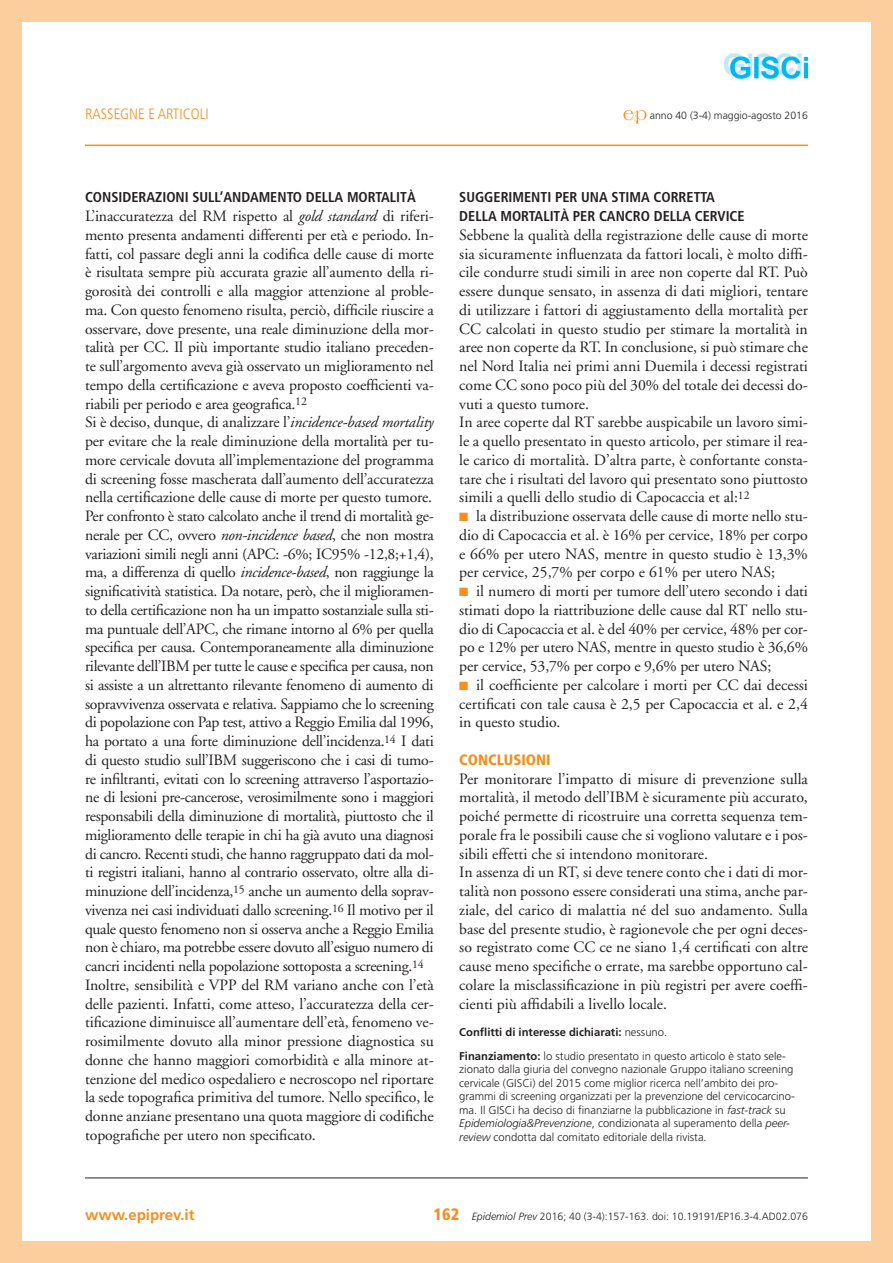
<style>
.page{position:relative;width:893px;height:1263px;background:#fff}
.page>*{position:absolute;margin:0;border:0;box-sizing:border-box;transform-origin:0 0}
.t1{font:900 condensed 16.5px "Frutiger";color:#f68f1e}
._00_TESTO{font:15.75px/18.8px "Adobe Garamond";color:#231f20;text-align:justify}
.t2{font:300 condensed 15px "Frutiger";color:#f68f1e}
.t3{font:700 15px "Frutiger";color:#f68f1e}
._01_Titolini{font:900 condensed 15px "Frutiger";color:#f68f1e}
._02_Sottotitolini{font:700 condensed 14.25px "Frutiger";color:#231f20}
._7_5{font:300 11.25px/13.5px "Frutiger";color:#231f20}
._7_5-2{font:700 11.25px "Frutiger";color:#231f20}
.t4{font:300 10.5px "Frutiger";color:#231f20}
.s1{font-style:italic}
.s2{color:#f68f1e}
.s3{font-weight:300}
.s4{font-weight:700}
</style>
<div class="page">
<hr style="left:85px;top:145px;width:723px;height:1px;background:#f68f1e">
<hr style="left:85px;top:1178px;width:723px;height:1px;background:#231f20">
<svg style="left:623px;top:110px;width:23px;height:14px"></svg>
<img style="left:723px;top:53px;width:86px;height:26px">
<div style="left:0;top:0;width:893px;height:21px;background:#fdce9d"></div>
<div style="left:0;top:1242px;width:893px;height:21px;background:#fdce9d"></div>
<div style="left:0;top:0;width:21px;height:1263px;background:#fdce9d"></div>
<div style="left:872px;top:0;width:21px;height:1263px;background:#fdce9d"></div>
<p class="t2" style="left:85px;top:105px;width:125px">RASSEGNE E ARTICOLI</p>
<p class="t4" style="left:650px;top:109px;width:160px">anno 40 (3-4) maggio-agosto 2016</p>
<p class="_02_Sottotitolini" style="left:85px;top:189px;width:332px">CONSIDERAZIONI SULL’ANDAMENTO DELLA MORTALITÀ</p>
<p class="_00_TESTO" style="left:85px;top:207px;width:350px">L’inaccuratezza del RM rispetto al <span class="s1">gold standard</span> di riferi&shy;mento presenta andamenti differenti per età e periodo. In&shy;fatti, col passare degli anni la codifica delle cause di morte è risultata sempre più accurata grazie all’aumento della ri&shy;gorosità dei controlli e alla maggior attenzione al proble&shy;ma. Con questo fenomeno risulta, perciò, difficile riuscire a osservare, dove presente, una reale diminuzione della mor&shy;talità per CC. Il più importante studio italiano preceden&shy;te sull’argomento aveva già osservato un miglioramento nel tempo della certificazione e aveva proposto coefficienti va&shy;riabili per periodo e area geografica.<sup>12</sup></p>
<p class="_00_TESTO" style="left:85px;top:413px;width:350px">Si è deciso, dunque, di analizzare l’<span class="s1">incidence-based mortality </span>per evitare che la reale diminuzione della mortalità per tu&shy;more cervicale dovuta all’implementazione del programma di screening fosse mascherata dall’aumento dell’accuratezza nella certificazione delle cause di morte per questo tumore.</p>
<p class="_00_TESTO" style="left:85px;top:507px;width:350px">Per confronto è stato calcolato anche il trend di mortalità ge&shy;nerale per CC, ovvero <span class="s1">non-incidence based</span>, che non mostra variazioni simili negli anni (APC: -6%; IC95% -12,8;+1,4), ma, a differenza di quello <span class="s1">incidence-based</span>, non raggiunge la significatività statistica. Da notare, però, che il miglioramen&shy;to della certificazione non ha un impatto sostanziale sulla sti&shy;ma puntuale dell’APC, che rimane intorno al 6% per quella specifica per causa. Contemporaneamente alla diminuzione rilevante dell’IBM per tutte le cause e specifica per causa, non si assiste a un altrettanto rilevante fenomeno di aumento di sopravvivenza osservata e relativa. Sappiamo che lo screening di popolazione con Pap test, attivo a Reggio Emilia dal 1996, ha portato a una forte diminuzione dell’incidenza.<sup>14</sup> I dati di questo studio sull’IBM suggeriscono che i casi di tumo&shy;re infiltranti, evitati con lo screening attraverso l’asportazio&shy;ne di lesioni pre-cancerose, verosimilmente sono i maggiori responsabili della diminuzione di mortalità, piuttosto che il miglioramento delle terapie in chi ha già avuto una diagnosi di cancro. Recenti studi, che hanno raggruppato dati da mol&shy;ti registri italiani, hanno al contrario osservato, oltre alla di&shy;minuzione dell’incidenza,<sup>15</sup> anche un aumento della soprav&shy;vivenza nei casi individuati dallo screening.<sup>16</sup> Il motivo per il quale questo fenomeno non si osserva anche a Reggio Emilia non è chiaro, ma potrebbe essere dovuto all’esiguo numero di cancri incidenti nella popolazione sottoposta a screening.<sup>14</sup></p>
<p class="_00_TESTO" style="left:85px;top:976px;width:350px">Inoltre, sensibilità e VPP del RM variano anche con l’età delle pazienti. Infatti, come atteso, l’accuratezza della cer&shy;tificazione diminuisce all’aumentare dell’età, fenomeno ve&shy;rosimilmente dovuto alla minor pressione diagnostica su donne che hanno maggiori comorbidità e alla minore at&shy;tenzione del medico ospedaliero e necroscopo nel riportare la sede topografica primitiva del tumore. Nello specifico, le donne anziane presentano una quota maggiore di codifiche topografiche per utero non specificato.</p>
<p class="_02_Sottotitolini" style="left:459px;top:189px;width:257px">SUGGERIMENTI PER UNA STIMA CORRETTA</p>
<p class="_02_Sottotitolini" style="left:459px;top:208px;width:287px">DELLA MORTALITÀ PER CANCRO DELLA CERVICE</p>
<p class="_00_TESTO" style="left:459px;top:226px;width:350px">Sebbene la qualità della registrazione delle cause di morte sia sicuramente influenzata da fattori locali, è molto diffi&shy;cile condurre studi simili in aree non coperte dal RT. Può essere dunque sensato, in assenza di dati migliori, tentare di utilizzare i fattori di aggiustamento della mortalità per CC calcolati in questo studio per stimare la mortalità in aree non coperte da RT. In conclusione, si può stimare che nel Nord Italia nei primi anni Duemila i decessi registrati come CC sono poco più del 30% del totale dei decessi do&shy;vuti a questo tumore.</p>
<p class="_00_TESTO" style="left:459px;top:413px;width:350px">In aree coperte dal RT sarebbe auspicabile un lavoro simi&shy;le a quello presentato in questo articolo, per stimare il rea&shy;le carico di mortalità. D’altra parte, è confortante consta&shy;tare che i risultati del lavoro qui presentato sono piuttosto simili a quelli dello studio di Capocaccia et al:<sup>12</sup></p>
<p class="_00_TESTO" style="left:459px;top:507px;width:350px"><span class="s2">■</span> la distribuzione osservata delle cause di morte nello stu&shy;dio di Capocaccia et al. è 16% per cervice, 18% per corpo e 66% per utero NAS, mentre in questo studio è 13,3% per cervice, 25,7% per corpo e 61% per utero NAS;</p>
<p class="_00_TESTO" style="left:459px;top:582px;width:350px"><span class="s2">■</span> il numero di morti per tumore dell’utero secondo i dati stimati dopo la riattribuzione delle cause dal RT nello stu&shy;dio di Capocaccia et al. è del 40% per cervice, 48% per cor&shy;po e 12% per utero NAS, mentre in questo studio è 36,6% per cervice, 53,7% per corpo e 9,6% per utero NAS;</p>
<p class="_00_TESTO" style="left:459px;top:676px;width:350px"><span class="s2">■</span> il coefficiente per calcolare i morti per CC dai decessi certificati con tale causa è 2,5 per Capocaccia et al. e 2,4 in questo studio.</p>
<p class="_01_Titolini" style="left:459px;top:751px;width:93px">CONCLUSIONI</p>
<p class="_00_TESTO" style="left:459px;top:770px;width:350px">Per monitorare l’impatto di misure di prevenzione sulla mortalità, il metodo dell’IBM è sicuramente più accurato, poiché permette di ricostruire una corretta sequenza tem&shy;porale fra le possibili cause che si vogliono valutare e i pos&shy;sibili effetti che si intendono monitorare.</p>
<p class="_00_TESTO" style="left:459px;top:863px;width:350px">In assenza di un RT, si deve tenere conto che i dati di mor&shy;talità non possono essere considerati una stima, anche par&shy;ziale, del carico di malattia né del suo andamento. Sulla base del presente studio, è ragionevole che per ogni deces&shy;so registrato come CC ce ne siano 1,4 certificati con altre cause meno specifiche o errate, ma sarebbe opportuno cal&shy;colare la misclassificazione in più registri per avere coeffi&shy;cienti più affidabili a livello locale.</p>
<p class="_7_5-2" style="left:459px;top:1025px;width:209px">Conflitti di interesse dichiarati: <span class="s3">nessuno.</span></p>
<p class="_7_5" style="left:459px;top:1049px;width:337px"><span class="s4">Finanziamento:</span> lo studio presentato in questo articolo è stato sele&shy;zionato dalla giuria del convegno nazionale Gruppo italiano screening cervicale (GISCi) del 2015 come miglior ricerca nell’ambito dei pro&shy;grammi di screening organizzati per la prevenzione del cervicocarcino&shy;ma. Il GISCi ha deciso di finanziarne la pubblicazione in <span class="s1">fast-track</span> su <span class="s1">Epidemiologia&amp;Prevenzione</span>, condizionata al superamento della <span class="s1">peer&shy;review</span> condotta dal comitato editoriale della rivista.</p>
<p class="t3" style="left:85px;top:1206px;width:111px">www.epiprev.it</p>
<p class="t1" style="left:434px;top:1205px;width:27px">162</p>
<p class="t4" style="left:472px;top:1211px;width:338px"><span class="s1">Epidemiol Prev</span> 2016; 40 (3-4):157-163. doi: 10.19191/EP16.3-4.AD02.076</p>
</div>
